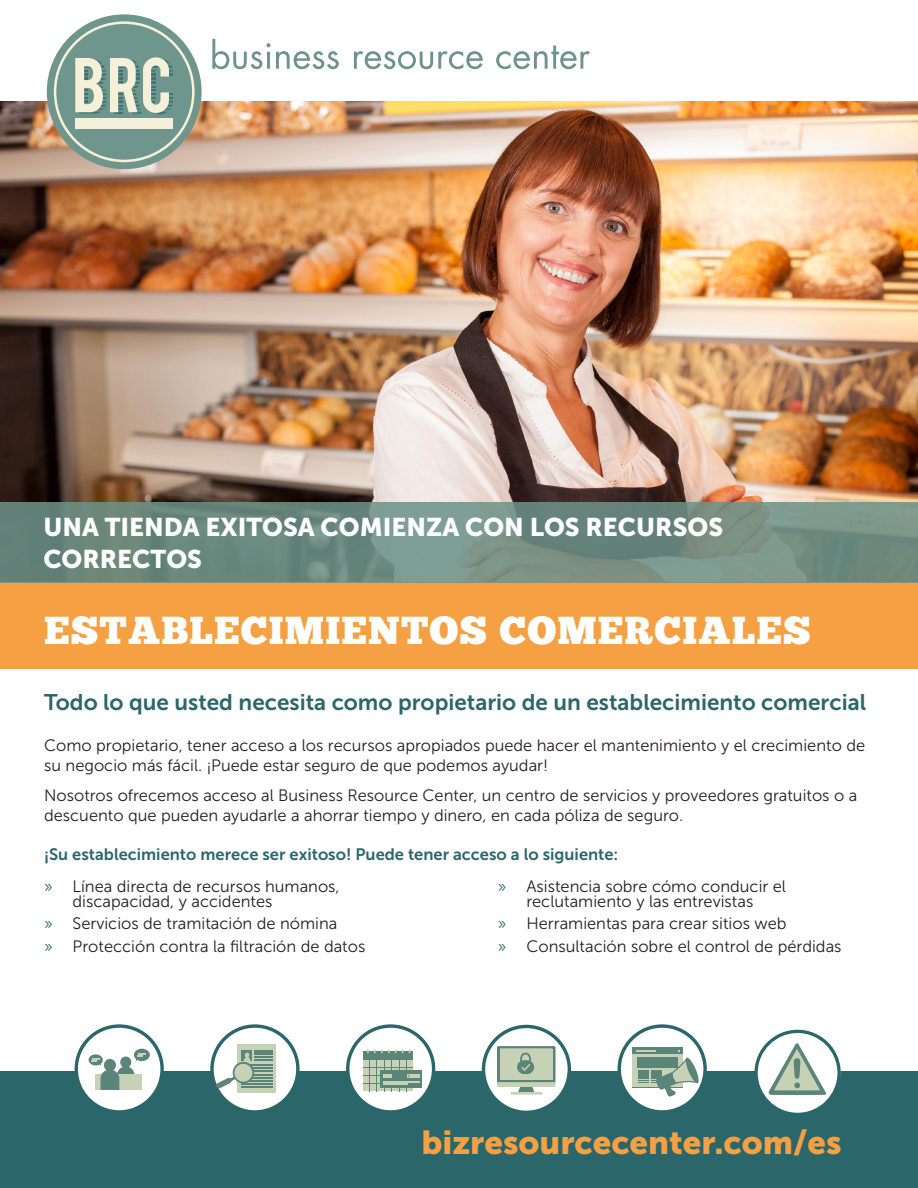
<style>
.page{position:relative;width:918px;height:1188px;background:#fff}
.page>*{position:absolute;margin:0;border:0;box-sizing:border-box;transform-origin:0 0}
.t1{font:39px "Chunk Five";letter-spacing:.03em;color:#fff}
.t2{font:33px "Museo Sans 900";color:#f6a044}
.A_-_Sub-head{font:25.5px/31.5px "Museo Sans 900";color:#fff}
.B_-_Subhead{font:22.5px "Museo Sans 700";color:#2b666b}
.body{font:16.5px/19.8px "Museo Sans 300";color:#231f20}
.bullets{font:16.5px/15px "Museo Sans 300";color:#231f20}
.C_-_Subhead{font:16.5px "Museo Sans 700";color:#2b666b}
.s1{color:#2b666b}
</style>
<div class="page">
<div style="left:0;top:581px;width:918px;height:88px;background:#f6a044"></div>
<img style="left:0;top:101px;width:918px;height:401px">
<svg style="left:0;top:502px;width:918px;height:81px;background:#6f8c81"></svg>
<div style="left:0;top:1071px;width:918px;height:117px;background:#2b666b"></div>
<svg style="left:75px;top:1024px;width:89px;height:87px"></svg>
<svg style="left:210px;top:1024px;width:90px;height:87px"></svg>
<svg style="left:346px;top:1024px;width:89px;height:87px"></svg>
<svg style="left:482px;top:1025px;width:89px;height:86px"></svg>
<svg style="left:618px;top:1024px;width:89px;height:87px"></svg>
<svg style="left:212px;top:39px;width:127px;height:30px"></svg>
<svg style="left:354px;top:51px;width:129px;height:18px"></svg>
<svg style="left:496px;top:46px;width:94px;height:23px"></svg>
<div style="left:47px;top:14px;width:155px;height:155px;background:#6e968c;border-radius:50%"></div>
<svg style="left:54px;top:21px;width:141px;height:141px"></svg>
<svg style="left:754px;top:1030px;width:87px;height:83px"></svg>
<p class="A_-_Sub-head" style="left:43px;top:512px;width:681px">UNA TIENDA EXITOSA COMIENZA CON LOS RECURSOS<br>CORRECTOS</p>
<p class="t1" style="left:44px;top:607px;width:768px">ESTABLECIMIENTOS COMERCIALES</p>
<p class="B_-_Subhead" style="left:44px;top:689px;width:824px">Todo lo que usted necesita como propietario de un establecimiento comercial</p>
<p class="body" style="left:44px;top:736px;width:823px">Como propietario, tener acceso a los recursos apropiados puede hacer el mantenimiento y el crecimiento de su negocio más fácil. ¡Puede estar seguro de que podemos ayudar!</p>
<p class="body" style="left:44px;top:786px;width:815px">Nosotros ofrecemos acceso al Business Resource Center, un centro de servicios y proveedores gratuitos o a descuento que pueden ayudarle a ahorrar tiempo y dinero, en cada póliza de seguro.</p>
<p class="C_-_Subhead" style="left:44px;top:845px;width:576px">¡Su establecimiento merece ser exitoso! Puede tener acceso a lo siguiente:</p>
<p class="bullets" style="left:73px;top:879px;width:269px;text-indent:-29px"><span class="s1">»</span> Línea directa de recursos humanos, discapacidad, y accidentes</p>
<p class="bullets" style="left:44px;top:916px;width:295px"><span class="s1">»</span> Servicios de tramitación de nómina</p>
<p class="bullets" style="left:44px;top:939px;width:323px"><span class="s1">»</span> Protección contra la filtración de datos</p>
<p class="bullets" style="left:498px;top:879px;width:290px;text-align:center"><span class="s1">»</span> Asistencia sobre cómo conducir el reclutamiento y las entrevistas</p>
<p class="bullets" style="left:498px;top:916px;width:290px"><span class="s1">»</span> Herramientas para crear sitios web</p>
<p class="bullets" style="left:498px;top:939px;width:345px"><span class="s1">»</span> Consultación sobre el control de pérdidas</p>
<p class="t2" style="left:421px;top:1124px;width:422px">bizresourcecenter.com/es</p>
</div>
